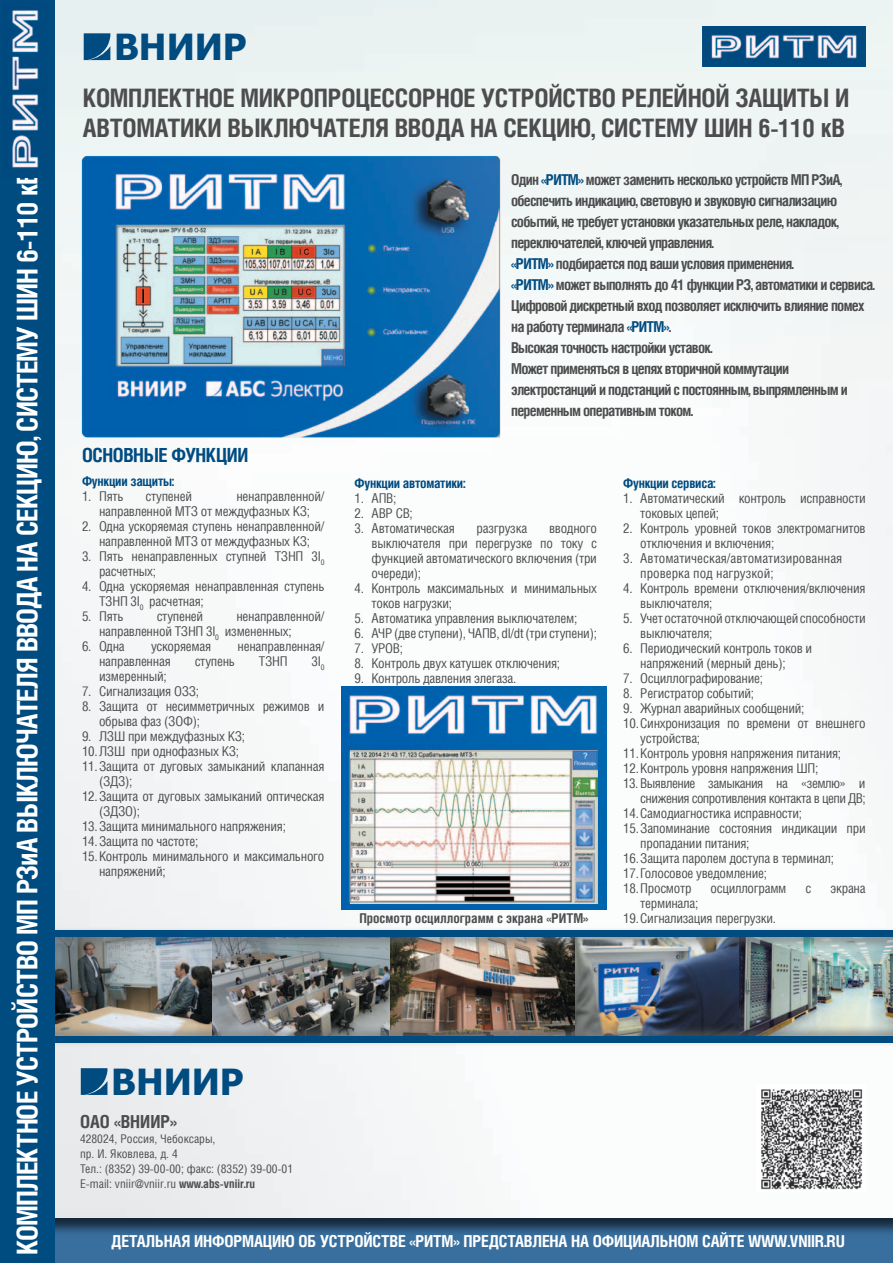
<style>
.page{position:relative;width:893px;height:1263px;background:#fff}
.page>*{position:absolute;margin:0;border:0;box-sizing:border-box;transform-origin:0 0}
.t1{font:700 36.3px "Tahoma";color:#004b80}
.t2{font:700 28.5px "Helios Cond";letter-spacing:-.03em;color:#fff}
.t3{font:700 25.5px/30px "Helios Cond";letter-spacing:-.01em;color:#4d4d4f;text-align:right}
.t4{font:700 19.5px "Helios Cond";letter-spacing:-.02em;color:#004b80}
.t5{font:700 18px "Helios Cond";color:#4d4d4f}
.t6{font:700 16.5px "Helios Cond";letter-spacing:-.01em;color:#fff}
.t7{font:700 15px/21px "Helios Cond";letter-spacing:-.05em;color:#4d4d4f}
.t8{font:13.5px/15px "Helios Cond";letter-spacing:-.02em;color:#4d4d4f}
.t9{font:13.5px "Helios Cond";letter-spacing:-.04em;color:#4d4d4f}
.t10{font:13.5px/15px "Helios Cond";color:#4d4d4f}
.t11{font:700 13.5px "Helios Cond";letter-spacing:-.02em;color:#004b80}
.t12{font:700 13.5px "Helios Cond";color:#4d4d4f}
.t13{font:12px/15px "Helios Cond";color:#4d4d4f}
.s1{color:#004b80}
.s2{font-weight:700}
</style>
<div class="page">
<img style="left:54px;top:0;width:839px;height:1215px">
<svg style="left:84px;top:33px;width:26px;height:27px"></svg>
<svg style="left:81px;top:1068px;width:26px;height:27px"></svg>
<img style="left:54px;top:950px;width:158px;height:74px">
<img style="left:738px;top:950px;width:155px;height:74px">
<img style="left:212px;top:950px;width:178px;height:74px">
<img style="left:574px;top:950px;width:164px;height:74px">
<img style="left:390px;top:950px;width:184px;height:74px">
<div style="left:1px;top:926px;width:892px;height:24px;background:#6d6f71;opacity:.75"></div>
<div style="left:9px;top:930px;width:884px;height:7px;background:#004b80"></div>
<div style="left:1px;top:1024px;width:892px;height:23px;background:#6d6f71;opacity:.75"></div>
<div style="left:9px;top:1036px;width:884px;height:7px;background:#004b80"></div>
<img style="left:76px;top:153px;width:426px;height:290px">
<img style="left:702px;top:27px;width:164px;height:40px">
<div style="left:0;top:1215px;width:893px;height:48px;background:#231f20;opacity:.75"></div>
<div style="left:0;top:0;width:54px;height:1263px;background:#004b80"></div>
<img style="left:12px;top:10px;width:27px;height:158px">
<img style="left:757px;top:1084px;width:109px;height:107px">
<img style="left:341px;top:686px;width:266px;height:224px">
<img style="left:350px;top:750px;width:247px;height:154px">
<h2 class="t2" style="left:10px;top:1255px;width:1084px;rotate:-90deg">комплектное устройство МП РЗиА выключателя ввода на секцию, систему шин 6-110 кВ</h2>
<h1 class="t1" style="left:114px;top:26px;width:134px">ВНИИР</h1>
<h3 class="t3" style="left:83px;top:82px;width:768px">устройство релейной защиты и<br>автоматики Выкл ючателя ввода на секцию, систему ШИН 6-110 кВ</h3>
<p class="t7" style="left:511px;top:169px;width:365px">Один <span class="s1">«РИТМ»</span> может заменить несколько устройств МП РЗиА, обеспечить индикацию, световую и звуковую сигнализацию событий, не требует установки указательных реле, накладок, переключателей, ключей управления.<br><span class="s1">«РИТМ»</span> подбирается под ваши условия применения.<br><span class="s1">«РИТМ»</span> может выполнять до 41 функции РЗ, автоматики и сервиса.<br>Цифровой дискретный вход позволяет исключить влияние помех на работу терминала <span class="s1">«РИТМ»</span>.<br>Высокая точность настройки уставок.<br>Может применяться в цепях вторичной коммутации электростанций и подстанций с постоянным, выпрямленным и переменным оперативным током.</p>
<h3 class="t4" style="left:82px;top:443px;width:168px">Основные функции</h3>
<p class="t11" style="left:82px;top:473px;width:94px">Функции защиты:</p>
<p class="t8" style="left:82px;top:488px;width:43px">1. Пять</p>
<p class="t8" style="left:146px;top:488px;width:48px">ступеней</p>
<h3 class="t3" style="left:83px;top:82px;width:367px">КОМПЛЕКТНОЕ микропроцессорное</h3>
<p class="t11" style="left:355px;top:475px;width:113px">Функции автоматики:</p>
<p class="t8" style="left:355px;top:490px;width:43px">1. АПВ;</p>
<p class="t8" style="left:355px;top:505px;width:60px">2. АВР СВ;</p>
<p class="t8" style="left:355px;top:520px;width:102px">3. Автоматическая</p>
<p class="t8" style="left:477px;top:520px;width:52px">разгрузка</p>
<p class="t11" style="left:623px;top:475px;width:94px">Функции сервиса:</p>
<p class="t8" style="left:640px;top:490px;width:227px;text-indent:-17px">1. Автоматический контроль исправности токовых цепей;</p>
<p class="t8" style="left:640px;top:520px;width:227px;text-indent:-17px">2. Контроль уровней токов электромагнитов отключения и включения;</p>
<p class="t10" style="left:640px;top:550px;width:204px;text-indent:-17px">3. Автоматическая/автоматизированная проверка под нагрузкой;</p>
<p class="t8" style="left:640px;top:580px;width:227px;text-indent:-17px">4. Контроль времени отключения/включения выключателя;</p>
<p class="t8" style="left:640px;top:610px;width:227px;text-indent:-17px">5. Учет остаточной отключающей способности выключателя;</p>
<p class="t8" style="left:640px;top:640px;width:173px;text-indent:-17px">6. Периодический контроль токов и напряжений (мерный день);</p>
<p class="t8" style="left:623px;top:670px;width:141px">7. Осциллографирование;</p>
<p class="t8" style="left:623px;top:685px;width:132px">8. Регистратор событий;</p>
<p class="t8" style="left:623px;top:700px;width:183px">9. Журнал аварийных сообщений;</p>
<p class="t8" style="left:623px;top:715px;width:244px">10.Синхронизация по времени от внешнего</p>
<p class="t8" style="left:640px;top:730px;width:61px">устройства;</p>
<p class="t8" style="left:623px;top:745px;width:219px">11.Контроль уровня напряжения питания;</p>
<p class="t8" style="left:623px;top:760px;width:197px">12.Контроль уровня напряжения ШП;</p>
<p class="t9" style="left:623px;top:775px;width:244px">13. Выявление замыкания на «землю» и</p>
<p class="t9" style="left:640px;top:790px;width:227px">снижения сопротивления контакта в цепи ДВ;</p>
<p class="t8" style="left:623px;top:805px;width:180px">14.Самодиагностика исправности;</p>
<p class="t8" style="left:623px;top:820px;width:244px">15.Запоминание состояния индикации при</p>
<p class="t8" style="left:640px;top:835px;width:111px">пропадании питания;</p>
<p class="t8" style="left:623px;top:850px;width:212px">16.Защита паролем доступа в терминал;</p>
<p class="t8" style="left:623px;top:865px;width:145px">17.Голосовое уведомление;</p>
<p class="t8" style="left:623px;top:880px;width:70px">18.Просмотр</p>
<p class="t8" style="left:711px;top:880px;width:77px">осциллограмм</p>
<p class="t8" style="left:805px;top:880px;width:7px">с</p>
<p class="t8" style="left:830px;top:880px;width:37px">экрана</p>
<p class="t8" style="left:623px;top:895px;width:154px;text-indent:17px">терминала;<br>19.Сигнализация перегрузки.</p>
<p class="t8" style="left:99px;top:488px;width:227px;text-indent:137px">ненаправленной/ направленной МТЗ от междуфазных КЗ;</p>
<p class="t8" style="left:82px;top:518px;width:244px;text-align:center">2. Одна ускоряемая ступень ненаправленной/ направленной МТЗ от междуфазных КЗ;</p>
<p class="t8" style="left:99px;top:548px;width:227px;text-indent:-17px">3. Пять ненаправленных ступней ТЗНП 3I<sub>0 </sub>расчетных;</p>
<p class="t8" style="left:99px;top:578px;width:227px;text-indent:-17px">4. Одна ускоряемая ненаправленная ступень<br>ТЗНП 3I<sub>0</sub> расчетная;</p>
<p class="t8" style="left:82px;top:608px;width:43px">5. Пять</p>
<p class="t8" style="left:157px;top:608px;width:48px">ступеней</p>
<p class="t8" style="left:372px;top:520px;width:227px;text-align:justify;text-indent:177px">вводного выключателя при перегрузке по току с функцией автоматического включения (три очереди);</p>
<p class="t8" style="left:372px;top:580px;width:227px;text-indent:-17px">4. Контроль максимальных и минимальных токов нагрузки;</p>
<p class="t8" style="left:355px;top:610px;width:224px">5. Автоматика управления выключателем;</p>
<p class="t8" style="left:355px;top:625px;width:244px">6. АЧР (две ступени), ЧАПВ, dI/dt (три ступени);</p>
<p class="t8" style="left:355px;top:640px;width:50px">7. УРОВ;</p>
<p class="t8" style="left:355px;top:655px;width:207px">8. Контроль двух катушек отключения;</p>
<p class="t8" style="left:355px;top:670px;width:163px">9. Контроль давления элегаза.</p>
<p class="t8" style="left:99px;top:608px;width:227px;text-indent:137px">ненаправленной/ направленной ТЗНП 3I<sub>0</sub> измененных;</p>
<p class="t8" style="left:82px;top:638px;width:44px">6. Одна</p>
<p class="t8" style="left:151px;top:638px;width:62px">ускоряемая</p>
<p class="t8" style="left:238px;top:638px;width:88px">ненаправленная/</p>
<p class="t8" style="left:99px;top:653px;width:73px">направленная</p>
<p class="t8" style="left:195px;top:653px;width:42px">ступень</p>
<p class="t8" style="left:259px;top:653px;width:30px">ТЗНП</p>
<p class="t8" style="left:312px;top:653px;width:14px">3I<sub>0</sub></p>
<p class="t8" style="left:99px;top:668px;width:69px">измеренный;</p>
<p class="t8" style="left:82px;top:683px;width:119px">7. Сигнализация ОЗЗ;</p>
<p class="t8" style="left:99px;top:698px;width:227px;text-indent:-17px">8. Защита от несимметричных режимов и обрыва фаз (ЗОФ);</p>
<p class="t8" style="left:82px;top:728px;width:164px">9. ЛЗШ при междуфазных КЗ;</p>
<p class="t8" style="left:82px;top:743px;width:159px">10.ЛЗШ при однофазных КЗ;</p>
<p class="t8" style="left:82px;top:758px;width:244px">11.Защита от дуговых замыканий клапанная</p>
<p class="t8" style="left:99px;top:773px;width:35px">(ЗДЗ);</p>
<p class="t8" style="left:82px;top:788px;width:244px">12.Защита от дуговых замыканий оптическая</p>
<p class="t8" style="left:99px;top:803px;width:43px">(ЗДЗО);</p>
<p class="t8" style="left:82px;top:818px;width:205px">13.Защита минимального напряжения;</p>
<p class="t8" style="left:82px;top:833px;width:118px">14.Защита по частоте;</p>
<p class="t8" style="left:82px;top:848px;width:244px">15.Контроль минимального и максимального</p>
<p class="t8" style="left:99px;top:863px;width:68px">напряжений;</p>
<p class="t12" style="left:359px;top:910px;width:230px">Просмотр осциллограмм с экрана «РИТМ»</p>
<h1 class="t1" style="left:111px;top:1061px;width:134px">ВНИИР</h1>
<h3 class="t5" style="left:80px;top:1111px;width:98px">ОАО «ВНИИР»</h3>
<p class="t13" style="left:80px;top:1131px;width:215px">428024, Россия, Чебоксары,<br>пр. И. Яковлева, д. 4<br>Тел.: (8352) 39-00-00; факс: (8352) 39-00-01<br>E-mail: vniir@vniir.ru <span class="s2">www.abs-vniir.ru</span></p>
<p class="t6" style="left:111px;top:1231px;width:568px">Детальная информацию об устройстве «РИТМ» представлена на официальном</p>
<p class="t6" style="left:702px;top:1231px;width:144px">сайте www.vniir.ru</p>
</div>
